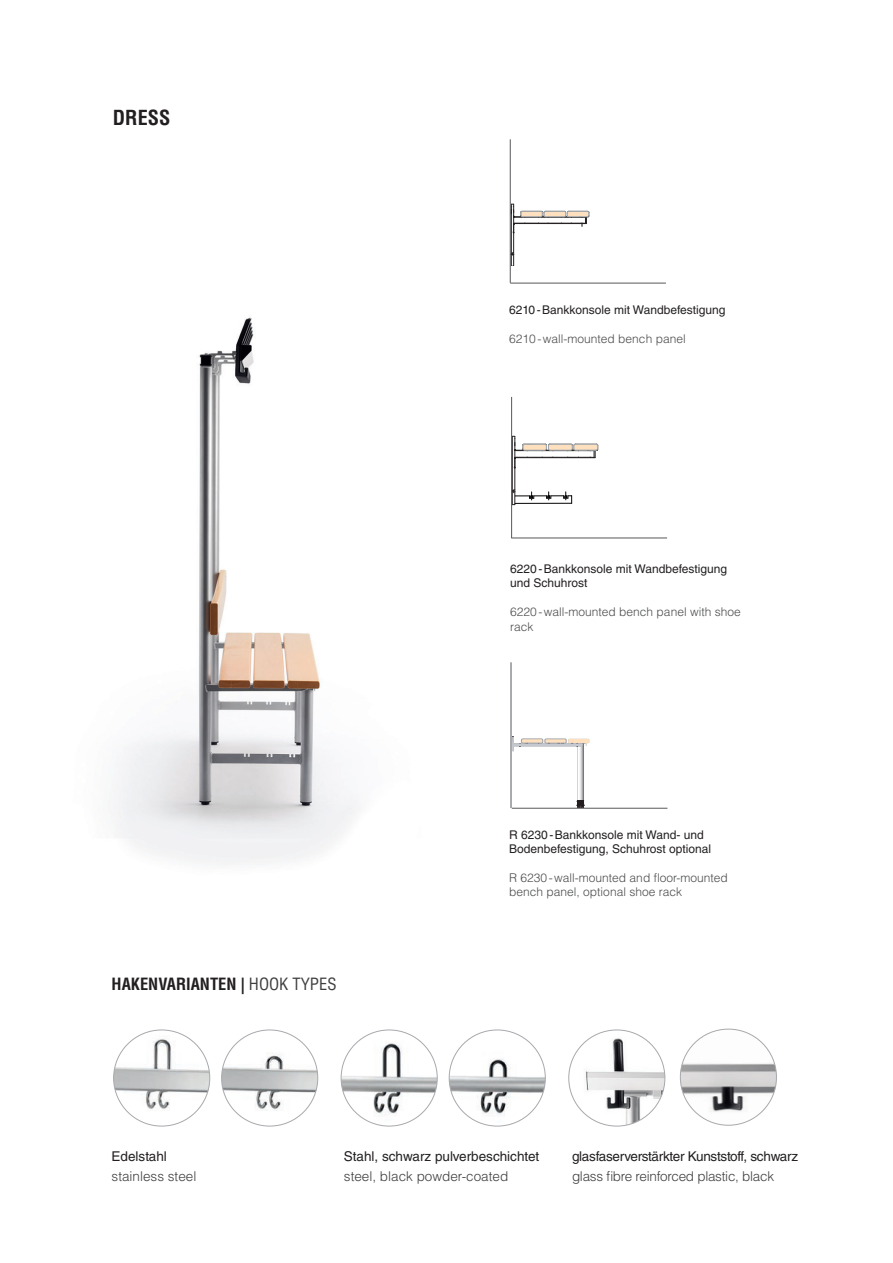
<style>
.page{position:relative;width:893px;height:1263px;background:#fff}
.page>*{position:absolute;margin:0;border:0;box-sizing:border-box;transform-origin:0 0}
.t1{font:700 condensed 20.25px "Helvetica LT Std";color:#231f20}
.t2{font:700 condensed 16.5px "Helvetica LT Std";color:#231f20}
.t3{font:13.5px "Helvetica LT Std";color:#231f20}
.t4{font:300 13.5px "Helvetica LT Std";color:#3e3e3f}
.t5{font:13.5px "Helvetica LT Std";letter-spacing:-.02em;color:#231f20}
.t6{font:300 13.5px "Helvetica LT Std";letter-spacing:-.02em;color:#3e3e3f}
.t7{font:12px/14.4px "Helvetica LT Std";color:#231f20}
.t8{font:300 12px/14.4px "Helvetica LT Std";color:#4b4c4d}
.s1{font-weight:400;color:#3e3e3f}
</style>
<div class="page">
<img style="left:680px;top:1029px;width:96px;height:96px;border-radius:48px">
<img style="left:114px;top:317px;width:243px;height:547px">
<img style="left:114px;top:1030px;width:96px;height:96px;border-radius:48px">
<img style="left:222px;top:1030px;width:96px;height:96px;border-radius:48px">
<img style="left:341px;top:1030px;width:96px;height:96px;border-radius:48px">
<img style="left:449px;top:1030px;width:96px;height:96px;border-radius:48px">
<img style="left:569px;top:1030px;width:96px;height:96px;border-radius:48px">
<hr style="left:511px;top:204px;width:1px;height:61px;background:#231f20">
<hr style="left:513px;top:204px;width:1px;height:61px;background:#231f20">
<svg style="left:511px;top:252px;width:4px;height:4px"></svg>
<svg style="left:511px;top:204px;width:78px;height:29px"></svg>
<hr style="left:512px;top:436px;width:1px;height:69px;background:#231f20">
<hr style="left:515px;top:436px;width:1px;height:69px;background:#231f20">
<svg style="left:512px;top:436px;width:86px;height:32px"></svg>
<svg style="left:512px;top:490px;width:60px;height:15px"></svg>
<svg style="left:513px;top:737px;width:76px;height:71px"></svg>
<hr style="left:510px;top:139px;width:1px;height:144px;background:#57585a">
<hr style="left:511px;top:397px;width:1px;height:141px;background:#57585a">
<hr style="left:511px;top:662px;width:1px;height:146px;background:#57585a">
<hr style="left:510px;top:283px;width:156px;height:1px;background:#57585a">
<hr style="left:511px;top:538px;width:156px;height:1px;background:#57585a">
<hr style="left:512px;top:808px;width:155px;height:1px;background:#57585a">
<h1 class="t1" style="left:113px;top:105px;width:59px">DRESS</h1>
<p class="t7" style="left:509px;top:302px;width:218px">6210 - Bankkonsole mit Wandbefestigung</p>
<p class="t8" style="left:509px;top:331px;width:178px">6210 - wall-mounted bench panel</p>
<p class="t7" style="left:510px;top:562px;width:218px">6220 - Bankkonsole mit Wandbefestigung und Schuhrost</p>
<p class="t8" style="left:510px;top:605px;width:232px">6220 - wall-mounted bench panel with shoe rack</p>
<h2 class="t2" style="left:112px;top:973px;width:226px">HAKENVARIANTEN | <span class="s1">HOOK TYPES</span></h2>
<p class="t7" style="left:509px;top:827px;width:203px">R 6230 - Bankkonsole mit Wand- und<br>Bodenbefestigung, Schuhrost optional</p>
<p class="t8" style="left:509px;top:870px;width:220px">R 6230 - wall-mounted and floor-mounted bench panel, optional shoe rack</p>
<p class="t3" style="left:112px;top:1148px;width:57px">Edelstahl</p>
<p class="t4" style="left:112px;top:1167px;width:86px">stainless steel</p>
<p class="t3" style="left:344px;top:1148px;width:197px">Stahl, schwarz pulverbeschichtet</p>
<p class="t4" style="left:344px;top:1167px;width:166px">steel, black powder-coated</p>
<p class="t5" style="left:572px;top:1148px;width:228px">glasfaserverstärkter Kunststoff, schwarz</p>
<p class="t6" style="left:572px;top:1167px;width:204px">glass fibre reinforced plastic, black</p>
</div>
